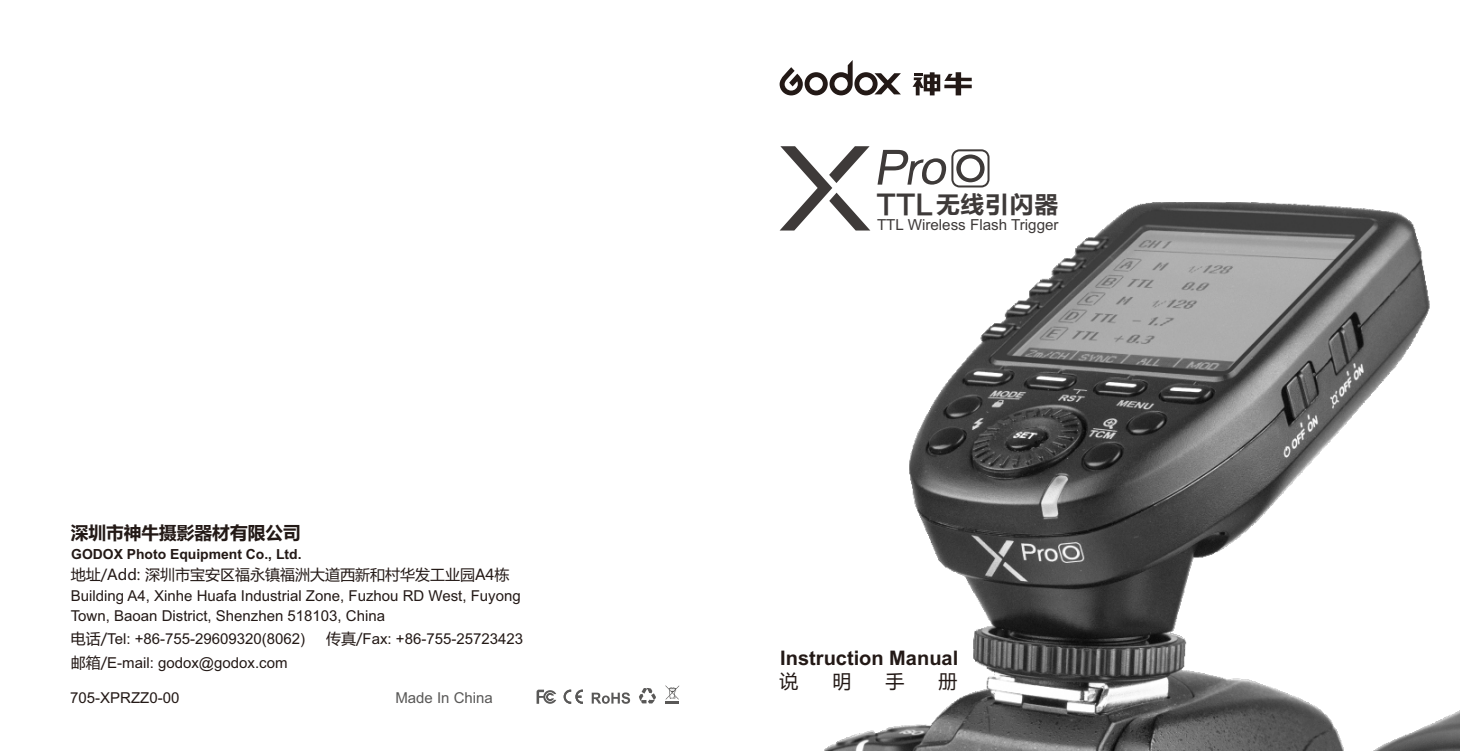
<style>
.page{position:relative;width:1460px;height:752px;background:#fff}
.page>*{position:absolute;margin:0;border:0;box-sizing:border-box;transform-origin:0 0}
.t1{font:24.5px "FZLTCHJW GB1 0";color:#3e3a39}
.t2{font:700 20px "Arial";color:#231916}
.t3{font:19px "Microsoft Ya Hei";color:#231916}
.t4{font:700 17.75px "Microsoft Ya Hei";color:#231916}
.t5{font:15.25px "Arial";color:#3e3a39}
.t6{font:15px/20px "Arial";color:#231916}
.t7{font:15px "Microsoft Ya Hei";color:#231916}
.t8{font:15px "Arial";color:#595857}
.t9{font:700 14px "Arial";color:#231916}
.s1{font-family:"Microsoft Ya Hei"}
.s2{font-size:27px}
</style>
<div class="page">
<svg style="left:779px;top:60px;width:122px;height:35px"></svg>
<svg style="left:912px;top:72px;width:60px;height:23px"></svg>
<img style="left:779px;top:203px;width:681px;height:547px">
<svg style="left:564px;top:689px;width:19px;height:14px"></svg>
<svg style="left:592px;top:692px;width:38px;height:11px"></svg>
<svg style="left:639px;top:688px;width:17px;height:15px"></svg>
<svg style="left:665px;top:685px;width:14px;height:18px"></svg>
<svg style="left:537px;top:689px;width:19px;height:14px"></svg>
<svg style="left:780px;top:146px;width:90px;height:84px"></svg>
<svg style="left:877px;top:149px;width:112px;height:38px"></svg>
<p class="t4" style="left:71px;top:524px;width:231px">深圳市神牛摄影器材有限公司</p>
<p class="t9" style="left:71px;top:548px;width:232px">GODOX Photo Equipment Co., Ltd.</p>
<p class="t7" style="left:71px;top:567px;width:440px">地址/Add: 深圳市宝安区福永镇福洲大道西新和村华发工业园A4栋</p>
<p class="t6" style="left:71px;top:587px;width:451px">Building A4, Xinhe Huafa Industrial Zone, Fuzhou RD West, Fuyong<br>Town, Baoan District, Shenzhen 518103, China</p>
<p class="t6" style="left:71px;top:630px;width:236px"><span class="s1">电话/</span>Tel: +86-755-29609320(8062)</p>
<p class="t6" style="left:326px;top:630px;width:198px"><span class="s1">传真/</span>Fax: +86-755-25723423</p>
<p class="t6" style="left:71px;top:653px;width:218px"><span class="s1">邮箱/</span>E-mail: godox@godox.com</p>
<p class="t6" style="left:70px;top:689px;width:111px">705-XPRZZ0-00</p>
<p class="t8" style="left:395px;top:692px;width:99px">Made In China</p>
<h1 class="t1" style="left:877px;top:190px;width:184px"><span class="s2">TTL</span>无线引闪器</h1>
<p class="t5" style="left:877px;top:218px;width:183px">TTL Wireless Flash Trigger</p>
<h2 class="t2" style="left:780px;top:650px;width:180px">Instruction Manual</h2>
<p class="t3" style="left:779px;top:672px;width:20px">说</p>
<p class="t3" style="left:832px;top:672px;width:20px">明</p>
<p class="t3" style="left:885px;top:672px;width:20px">手</p>
<p class="t3" style="left:938px;top:672px;width:20px">册</p>
</div>
